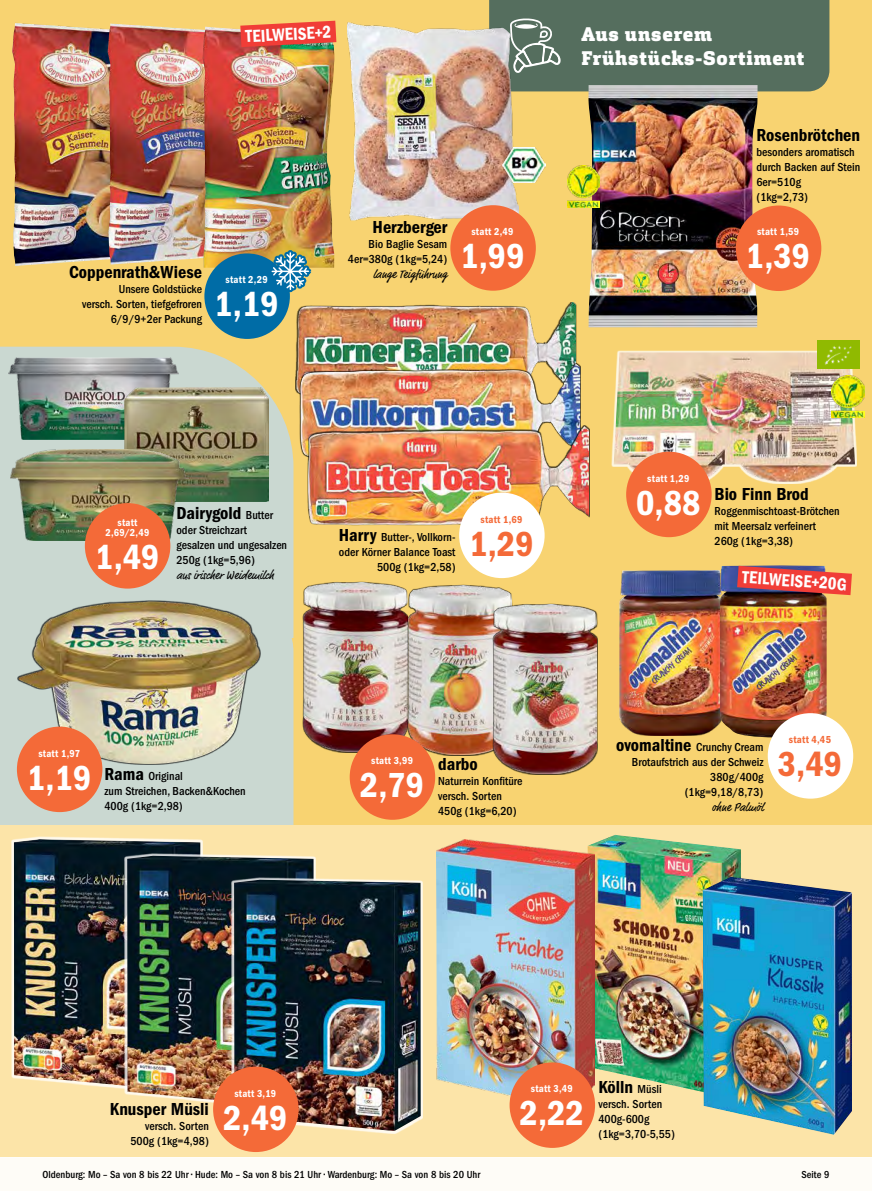
<style>
.page{position:relative;width:872px;height:1191px;background:#f8d371}
.page>*{position:absolute;margin:0;border:0;box-sizing:border-box;transform-origin:0 0}
.t1{font:36px "ITC Franklin Gothic Std Dm Cd";color:#fff}
.t2{font:36px "ITC Franklin Gothic Std Dm Cd";color:#f46a38}
.t3{font:900 19.5px/23.4px "Cargan";letter-spacing:.04em;color:#fff}
.t4{font:18px "ITC Franklin Gothic Std Dm Cd";color:#000}
.t5{font:18px "ITC Franklin Gothic Std Dm Cd";color:#fff;scale:.95 1}
.t6{font:500 condensed 12px/15px "ITC Franklin Gothic Std";color:#000}
.t7{font:12px "Market Pro";color:#000}
.t8{font:500 condensed 10.65px "ITC Franklin Gothic Std";color:#000}
.t9{font:10.5px/10.5px "ITC Franklin Gothic Std Dm Cd";letter-spacing:.025em;color:#fff;text-align:center}
.t10{font:10.5px "ITC Franklin Gothic Std Dm Cd";letter-spacing:.03em;color:#f46a38}
.t11{font:500 condensed 10.5px "ITC Franklin Gothic Std";color:#000}
.s1{font-family:"ITC Franklin Gothic Std";font-weight:500;font-stretch:condensed;font-size:12px}
.s2{font-family:"ITC Franklin Gothic Std Dm Cd";font-weight:400;font-stretch:normal;font-size:18px}
</style>
<div class="page">
<div style="left:0;top:638px;width:293px;height:187px;background:#cad8d1"></div>
<svg style="left:0;top:347px;width:293px;height:291px;background:#cdd6c7"></svg>
<div style="left:0;top:825px;width:872px;height:332px;background:#fce4a8"></div>
<div style="left:0;top:1157px;width:872px;height:34px;background:#fefcf7"></div>
<div style="left:489px;top:0;width:340px;height:91px;background:#556e5e"></div>
<img style="left:19px;top:601px;width:241px;height:163px">
<div style="left:17px;top:726px;width:85px;height:86px;background:#f46a38;border-radius:50%"></div>
<img style="left:9px;top:357px;width:169px;height:83px">
<img style="left:125px;top:387px;width:143px;height:115px">
<img style="left:10px;top:449px;width:179px;height:91px">
<div style="left:85px;top:503px;width:85px;height:85px;background:#f46a38;border-radius:50%"></div>
<img style="left:347px;top:22px;width:172px;height:199px">
<div style="left:450px;top:205px;width:86px;height:86px;background:#f46a38;border-radius:50%"></div>
<img style="left:503px;top:147px;width:42px;height:35px">
<img style="left:12px;top:23px;width:105px;height:243px">
<img style="left:108px;top:23px;width:99px;height:241px">
<img style="left:202px;top:27px;width:132px;height:241px">
<div style="left:204px;top:253px;width:86px;height:86px;background:#006ca6;border-radius:50%"></div>
<svg style="left:240px;top:21px;width:96px;height:26px;background:#e35140"></svg>
<svg style="left:269px;top:250px;width:42px;height:42px"></svg>
<img style="left:296px;top:303px;width:279px;height:91px">
<img style="left:300px;top:364px;width:280px;height:95px">
<div style="left:308px;top:425px;width:282px;height:100px;background:#000;opacity:.7"></div>
<img style="left:309px;top:426px;width:280px;height:98px">
<div style="left:459px;top:492px;width:85px;height:86px;background:#fff;border-radius:50%"></div>
<img style="left:594px;top:835px;width:147px;height:257px">
<img style="left:703px;top:876px;width:149px;height:258px">
<img style="left:436px;top:839px;width:158px;height:257px">
<div style="left:509px;top:1062px;width:86px;height:85px;background:#f46a38;border-radius:50%"></div>
<img style="left:619px;top:571px;width:101px;height:164px">
<img style="left:720px;top:565px;width:106px;height:172px">
<div style="left:767px;top:713px;width:86px;height:85px;background:#fff;border-radius:50%"></div>
<svg style="left:737px;top:566px;width:115px;height:29px;background:#ca4543"></svg>
<div style="left:11px;top:836px;width:192px;height:257px;background:#fff;opacity:.8"></div>
<img style="left:14px;top:839px;width:186px;height:251px">
<div style="left:124px;top:853px;width:192px;height:256px;background:#fff;opacity:.8"></div>
<img style="left:127px;top:855px;width:187px;height:252px">
<div style="left:231px;top:877px;width:192px;height:256px;background:#fff;opacity:.8"></div>
<img style="left:234px;top:879px;width:187px;height:252px">
<div style="left:213px;top:1066px;width:85px;height:86px;background:#f46a38;border-radius:50%"></div>
<div style="left:611px;top:350px;width:246px;height:134px;background:#fff;opacity:.8"></div>
<img style="left:613px;top:352px;width:242px;height:130px">
<div style="left:626px;top:452px;width:85px;height:85px;background:#f46a38;border-radius:50%"></div>
<img style="left:831px;top:375px;width:33px;height:43px">
<img style="left:817px;top:340px;width:42px;height:29px">
<img style="left:588px;top:85px;width:169px;height:242px">
<div style="left:736px;top:205px;width:85px;height:86px;background:#f46a38;border-radius:50%"></div>
<img style="left:567px;top:165px;width:33px;height:43px">
<div style="left:303px;top:581px;width:105px;height:172px;background:#000;opacity:.7"></div>
<img style="left:304px;top:583px;width:103px;height:169px">
<img style="left:408px;top:585px;width:103px;height:170px">
<div style="left:492px;top:603px;width:106px;height:172px;background:#000;opacity:.7"></div>
<img style="left:494px;top:605px;width:103px;height:169px">
<div style="left:350px;top:734px;width:85px;height:85px;background:#f46a38;border-radius:50%"></div>
<h3 class="t5" style="left:245px;top:26px;width:92px;rotate:-3deg">TEILWEISE+2</h3>
<h3 class="t4" style="left:69px;top:262px;width:134px">Coppenrath&amp;Wiese</h3>
<p class="t6" style="left:82px;top:282px;width:121px;text-align:right">Unsere Goldstücke<br>versch. Sorten, tiefgefroren<br>6/9/9+2er Packung</p>
<p class="t9" style="left:225px;top:275px;width:44px">statt 2,29</p>
<h1 class="t1" style="left:214px;top:284px;width:66px">1,19</h1>
<h3 class="t4" style="left:372px;top:217px;width:76px">Herzberger</h3>
<p class="t6" style="left:348px;top:236px;width:101px;text-align:right">Bio Baglie Sesam<br>4er=380g (1kg=5,24)</p>
<p class="t7" style="left:373px;top:266px;width:75px">lange Teigführung</p>
<p class="t9" style="left:471px;top:226px;width:44px">statt 2,49</p>
<h1 class="t1" style="left:460px;top:236px;width:66px">1,99</h1>
<h2 class="t3" style="left:581px;top:23px;width:224px">Aus unserem<br>Frühstücks-Sortiment</h2>
<h3 class="t4" style="left:756px;top:125px;width:105px">Rosenbrötchen</h3>
<p class="t6" style="left:756px;top:145px;width:105px">besonders aromatisch durch Backen auf Stein<br>6er=510g<br>(1kg=2,73)</p>
<p class="t9" style="left:757px;top:227px;width:44px">statt 1,59</p>
<h1 class="t1" style="left:746px;top:236px;width:66px">1,39</h1>
<p class="t9" style="left:105px;top:517px;width:45px">statt<br>2,69/2,49</p>
<h1 class="t1" style="left:95px;top:536px;width:66px">1,49</h1>
<h3 class="t4" style="left:176px;top:502px;width:98px">Dairygold <span class="s1">Butter</span></h3>
<p class="t6" style="left:176px;top:522px;width:112px">oder Streichzart gesalzen und ungesalzen<br>250g (1kg=5,96)</p>
<p class="t7" style="left:176px;top:567px;width:99px">aus irischer Weidemilch</p>
<p class="t6" style="left:339px;top:529px;width:118px;text-align:right"><span class="s2">Harry</span> Butter-, Vollkorn&shy;oder Körner Balance Toast<br>500g (1kg=2,58)</p>
<p class="t10" style="left:480px;top:513px;width:44px">statt 1,69</p>
<h1 class="t2" style="left:469px;top:523px;width:66px">1,29</h1>
<p class="t9" style="left:38px;top:748px;width:43px">statt 1,97</p>
<h1 class="t1" style="left:27px;top:757px;width:66px">1,19</h1>
<p class="t6" style="left:104px;top:768px;width:143px"><span class="s2">Rama</span> Original<br>zum Streichen, Backen&amp;Kochen<br>400g (1kg=2,98)</p>
<p class="t9" style="left:371px;top:755px;width:43px">statt 3,99</p>
<h1 class="t1" style="left:360px;top:764px;width:66px">2,79</h1>
<h3 class="t4" style="left:438px;top:753px;width:41px">darbo</h3>
<p class="t6" style="left:438px;top:773px;width:86px">Naturrein Konfitüre versch. Sorten<br>450g (1kg=6,20)</p>
<p class="t9" style="left:647px;top:473px;width:44px">statt 1,29</p>
<h1 class="t1" style="left:636px;top:482px;width:66px">0,88</h1>
<h3 class="t4" style="left:714px;top:483px;width:96px">Bio Finn Brod</h3>
<p class="t6" style="left:714px;top:503px;width:127px">Roggenmischtoast-Brötchen mit Meersalz verfeinert<br>260g (1kg=3,38)</p>
<h3 class="t5" style="left:743px;top:567px;width:111px;rotate:4deg">TEILWEISE+20G</h3>
<p class="t6" style="left:616px;top:739px;width:149px;text-align:right"><span class="s2">ovomaltine</span> Crunchy Cream<br>Brotaufstrich aus der Schweiz<br>380g/400g<br>(1kg=9,18/8,73)</p>
<p class="t7" style="left:712px;top:799px;width:53px">ohne Palmöl</p>
<p class="t10" style="left:789px;top:733px;width:44px">statt 4,45</p>
<h1 class="t2" style="left:777px;top:743px;width:66px">3,49</h1>
<h3 class="t4" style="left:110px;top:1098px;width:101px">Knusper Müsli</h3>
<p class="t6" style="left:130px;top:1118px;width:80px;text-align:right">versch. Sorten<br>500g (1kg=4,98)</p>
<p class="t9" style="left:234px;top:1087px;width:43px">statt 3,19</p>
<h1 class="t1" style="left:223px;top:1097px;width:66px">2,49</h1>
<p class="t9" style="left:531px;top:1083px;width:44px">statt 3,49</p>
<h1 class="t1" style="left:519px;top:1092px;width:66px">2,22</h1>
<h3 class="t4" style="left:598px;top:1076px;width:65px">Kölln <span class="s1">Müsli</span></h3>
<p class="t6" style="left:598px;top:1096px;width:78px">versch. Sorten<br>400g-600g (1kg=3,70-5,55)</p>
<p class="t8" style="left:43px;top:1168px;width:439px">Oldenburg: Mo – Sa von 8 bis 22 Uhr • Hude: Mo – Sa von 8 bis 21 Uhr • Wardenburg: Mo – Sa von 8 bis 20 Uhr</p>
<p class="t11" style="left:801px;top:1168px;width:29px">Seite 9</p>
</div>
